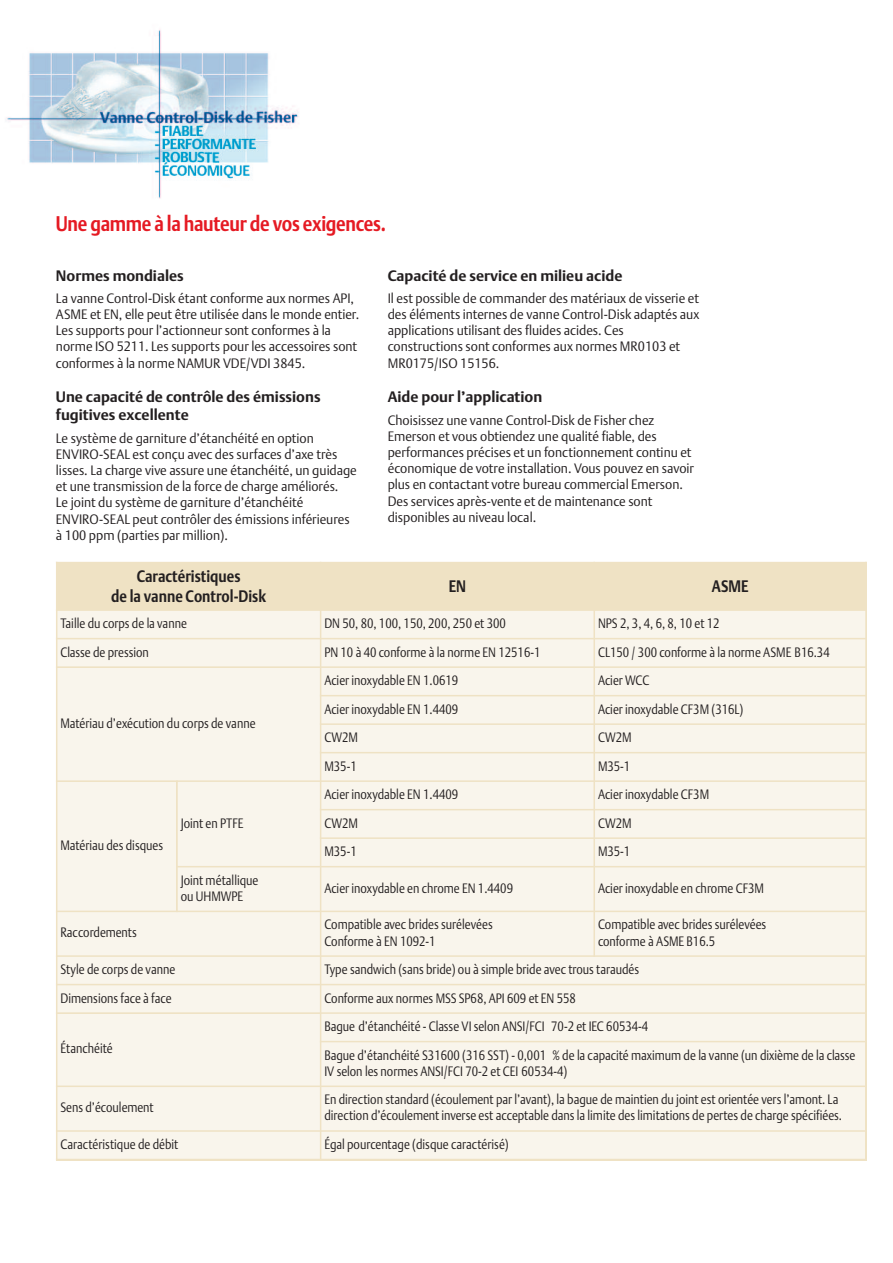
<style>
.page{position:relative;width:893px;height:1263px;background:#fff}
.page>*{position:absolute;margin:0;border:0;box-sizing:border-box;transform-origin:0 0}
.t1{font:700 21px "DTL Argo T";letter-spacing:-.015em;color:#e51a23;scale:.85 1}
.t2{font:700 16.5px/19.8px "DTL Argo T";color:#231f20;text-align:center;scale:.85 1}
.t3{font:700 15px/18px "DTL Argo T";color:#231f20}
.t4{font:13.5px/16.2px "DTL Argo T Light";color:#231f20;scale:.85 1}
.t5{font:13.5px/16.2px "DTL Argo T Light";color:#231f20;scale:.95 1}
</style>
<div class="page">
<div style="left:57px;top:563px;width:263px;height:46px;background:#efe2c4"></div>
<div style="left:321px;top:563px;width:272px;height:46px;background:#efe2c4"></div>
<div style="left:595px;top:563px;width:270px;height:46px;background:#efe2c4"></div>
<div style="left:57px;top:611px;width:263px;height:27px;background:#f9f5ec"></div>
<div style="left:321px;top:611px;width:272px;height:27px;background:#f9f5ec"></div>
<div style="left:595px;top:611px;width:270px;height:27px;background:#f9f5ec"></div>
<div style="left:57px;top:639px;width:263px;height:27px;background:#f9f5ec"></div>
<div style="left:321px;top:639px;width:272px;height:27px;background:#f9f5ec"></div>
<div style="left:595px;top:639px;width:270px;height:27px;background:#f9f5ec"></div>
<div style="left:57px;top:668px;width:263px;height:112px;background:#f9f5ec"></div>
<div style="left:321px;top:668px;width:272px;height:27px;background:#f9f5ec"></div>
<div style="left:595px;top:668px;width:270px;height:27px;background:#f9f5ec"></div>
<div style="left:321px;top:696px;width:272px;height:27px;background:#f9f5ec"></div>
<div style="left:595px;top:696px;width:270px;height:27px;background:#f9f5ec"></div>
<div style="left:321px;top:725px;width:272px;height:27px;background:#f9f5ec"></div>
<div style="left:595px;top:725px;width:270px;height:27px;background:#f9f5ec"></div>
<div style="left:321px;top:753px;width:272px;height:27px;background:#f9f5ec"></div>
<div style="left:595px;top:753px;width:270px;height:27px;background:#f9f5ec"></div>
<div style="left:57px;top:782px;width:119px;height:129px;background:#f9f5ec"></div>
<div style="left:178px;top:782px;width:142px;height:84px;background:#f9f5ec"></div>
<div style="left:321px;top:782px;width:272px;height:27px;background:#f9f5ec"></div>
<div style="left:595px;top:782px;width:270px;height:27px;background:#f9f5ec"></div>
<div style="left:321px;top:810px;width:272px;height:27px;background:#f9f5ec"></div>
<div style="left:595px;top:810px;width:270px;height:27px;background:#f9f5ec"></div>
<div style="left:321px;top:839px;width:272px;height:27px;background:#f9f5ec"></div>
<div style="left:595px;top:839px;width:270px;height:27px;background:#f9f5ec"></div>
<div style="left:178px;top:867px;width:142px;height:44px;background:#f9f5ec"></div>
<div style="left:321px;top:867px;width:272px;height:44px;background:#f9f5ec"></div>
<div style="left:595px;top:867px;width:270px;height:44px;background:#f9f5ec"></div>
<div style="left:57px;top:912px;width:263px;height:43px;background:#f9f5ec"></div>
<div style="left:321px;top:912px;width:272px;height:43px;background:#f9f5ec"></div>
<div style="left:595px;top:912px;width:270px;height:43px;background:#f9f5ec"></div>
<div style="left:57px;top:957px;width:263px;height:27px;background:#f9f5ec"></div>
<div style="left:321px;top:957px;width:544px;height:27px;background:#f9f5ec"></div>
<div style="left:57px;top:985px;width:263px;height:27px;background:#f9f5ec"></div>
<div style="left:321px;top:985px;width:544px;height:27px;background:#f9f5ec"></div>
<div style="left:57px;top:1014px;width:263px;height:71px;background:#f9f5ec"></div>
<div style="left:321px;top:1014px;width:544px;height:27px;background:#f9f5ec"></div>
<div style="left:321px;top:1042px;width:544px;height:43px;background:#f9f5ec"></div>
<div style="left:57px;top:1087px;width:263px;height:43px;background:#f9f5ec"></div>
<div style="left:321px;top:1087px;width:544px;height:43px;background:#f9f5ec"></div>
<div style="left:57px;top:1132px;width:263px;height:27px;background:#f9f5ec"></div>
<div style="left:321px;top:1132px;width:544px;height:27px;background:#f9f5ec"></div>
<hr style="left:56px;top:562px;width:1px;height:598px;background:#efe2c4">
<hr style="left:176px;top:780px;width:2px;height:132px;background:#efe2c4">
<hr style="left:320px;top:562px;width:1px;height:598px;background:#efe2c4">
<hr style="left:593px;top:562px;width:2px;height:395px;background:#efe2c4">
<hr style="left:865px;top:562px;width:2px;height:598px;background:#efe2c4">
<hr style="left:56px;top:562px;width:811px;height:1px;background:#efe2c4">
<hr style="left:56px;top:609px;width:811px;height:2px;background:#efe2c4">
<hr style="left:56px;top:638px;width:811px;height:1px;background:#efe2c4">
<hr style="left:56px;top:666px;width:811px;height:2px;background:#efe2c4">
<hr style="left:320px;top:695px;width:547px;height:1px;background:#efe2c4">
<hr style="left:320px;top:723px;width:547px;height:2px;background:#efe2c4">
<hr style="left:320px;top:752px;width:547px;height:1px;background:#efe2c4">
<hr style="left:56px;top:780px;width:811px;height:2px;background:#efe2c4">
<hr style="left:320px;top:809px;width:547px;height:1px;background:#efe2c4">
<hr style="left:320px;top:837px;width:547px;height:2px;background:#efe2c4">
<hr style="left:176px;top:866px;width:691px;height:1px;background:#efe2c4">
<hr style="left:56px;top:911px;width:811px;height:1px;background:#efe2c4">
<hr style="left:56px;top:955px;width:811px;height:2px;background:#efe2c4">
<hr style="left:56px;top:984px;width:811px;height:1px;background:#efe2c4">
<hr style="left:56px;top:1012px;width:811px;height:2px;background:#efe2c4">
<hr style="left:320px;top:1041px;width:547px;height:1px;background:#efe2c4">
<hr style="left:56px;top:1085px;width:811px;height:2px;background:#efe2c4">
<hr style="left:56px;top:1130px;width:811px;height:2px;background:#efe2c4">
<hr style="left:56px;top:1159px;width:811px;height:1px;background:#efe2c4">
<img style="left:5px;top:29px;width:294px;height:170px">
<h1 class="t1" style="left:56px;top:215px;width:390px">Une gamme à la hauteur de vos exigences.</h1>
<p class="t3" style="left:56px;top:267px;width:129px">Normes mondiales</p>
<p class="t5" style="left:56px;top:290px;width:321px">La vanne Control-Disk étant conforme aux normes API, ASME et EN, elle peut être utilisée dans le monde entier.<br>Les supports pour l’actionneur sont conformes à la norme ISO 5211. Les supports pour les accessoires sont conformes à la norme NAMUR VDE/VDI 3845.</p>
<p class="t3" style="left:56px;top:389px;width:266px">Une capacité de contrôle des émissions fugitives excellente</p>
<p class="t5" style="left:56px;top:430px;width:318px">Le système de garniture d’étanchéité en option ENVIRO-SEAL est conçu avec des surfaces d’axe très lisses. La charge vive assure une étanchéité, un guidage et une transmission de la force de charge améliorés.<br>Le joint du système de garniture d’étanchéité ENVIRO-SEAL peut contrôler des émissions inférieures à 100 ppm (parties par million).</p>
<p class="t3" style="left:388px;top:267px;width:236px">Capacité de service en milieu acide</p>
<p class="t5" style="left:388px;top:290px;width:330px">Il est possible de commander des matériaux de visserie et des éléments internes de vanne Control-Disk adaptés aux applications utilisant des fluides acides. Ces constructions sont conformes aux normes MR0103 et MR0175/ISO 15156.</p>
<p class="t3" style="left:388px;top:389px;width:156px">Aide pour l’application</p>
<p class="t5" style="left:388px;top:412px;width:324px">Choisissez une vanne Control-Disk de Fisher chez Emerson et vous obtiendez une qualité fiable, des performances précises et un fonctionnement continu et économique de votre installation. Vous pouvez en savoir plus en contactant votre bureau commercial Emerson.<br>Des services après-vente et de maintenance sont disponibles au niveau local.</p>
<p class="t2" style="left:111px;top:568px;width:184px">Caractéristiques<br>de la vanne Control-Disk</p>
<p class="t2" style="left:449px;top:578px;width:22px">EN</p>
<p class="t2" style="left:712px;top:578px;width:44px">ASME</p>
<p class="t4" style="left:60px;top:615px;width:150px">Taille du corps de la vanne</p>
<p class="t4" style="left:324px;top:615px;width:215px">DN 50, 80, 100, 150, 200, 250 et 300</p>
<p class="t4" style="left:598px;top:615px;width:145px">NPS 2, 3, 4, 6, 8, 10 et 12</p>
<p class="t4" style="left:60px;top:644px;width:106px">Classe de pression</p>
<p class="t4" style="left:324px;top:644px;width:256px">PN 10 à 40 conforme à la norme EN 12516-1</p>
<p class="t4" style="left:598px;top:644px;width:274px">CL150 / 300 conforme à la norme ASME B16.34</p>
<p class="t4" style="left:60px;top:715px;width:231px">Matériau d’exécution du corps de vanne</p>
<p class="t4" style="left:60px;top:837px;width:122px">Matériau des disques</p>
<p class="t4" style="left:181px;top:815px;width:75px">Joint en PTFE</p>
<p class="t4" style="left:324px;top:672px;width:159px">Acier inoxydable EN 1.0619</p>
<p class="t4" style="left:598px;top:672px;width:62px">Acier WCC</p>
<p class="t4" style="left:324px;top:701px;width:159px">Acier inoxydable EN 1.4409</p>
<p class="t4" style="left:598px;top:701px;width:173px">Acier inoxydable CF3M (316L)</p>
<p class="t4" style="left:324px;top:729px;width:41px">CW2M</p>
<p class="t4" style="left:598px;top:729px;width:41px">CW2M</p>
<p class="t4" style="left:324px;top:758px;width:40px">M35-1</p>
<p class="t4" style="left:598px;top:758px;width:40px">M35-1</p>
<p class="t4" style="left:324px;top:786px;width:159px">Acier inoxydable EN 1.4409</p>
<p class="t4" style="left:598px;top:786px;width:132px">Acier inoxydable CF3M</p>
<p class="t4" style="left:324px;top:815px;width:41px">CW2M</p>
<p class="t4" style="left:598px;top:815px;width:41px">CW2M</p>
<p class="t4" style="left:324px;top:843px;width:40px">M35-1</p>
<p class="t4" style="left:598px;top:843px;width:40px">M35-1</p>
<p class="t4" style="left:181px;top:872px;width:93px">Joint métallique ou UHMWPE</p>
<p class="t4" style="left:324px;top:880px;width:224px">Acier inoxydable en chrome EN 1.4409</p>
<p class="t4" style="left:598px;top:880px;width:197px">Acier inoxydable en chrome CF3M</p>
<p class="t4" style="left:60px;top:925px;width:91px">Raccordements</p>
<p class="t4" style="left:324px;top:916px;width:200px">Compatible avec brides surélevées<br>Conforme à EN 1092-1</p>
<p class="t4" style="left:598px;top:916px;width:200px">Compatible avec brides surélevées conforme à ASME B16.5</p>
<p class="t4" style="left:60px;top:961px;width:137px">Style de corps de vanne</p>
<p class="t4" style="left:324px;top:961px;width:372px">Type sandwich (sans bride) ou à simple bride avec trous taraudés</p>
<p class="t4" style="left:60px;top:990px;width:132px">Dimensions face à face</p>
<p class="t4" style="left:324px;top:990px;width:297px">Conforme aux normes MSS SP68, API 609 et EN 558</p>
<p class="t4" style="left:60px;top:1041px;width:63px">Étanchéité</p>
<p class="t4" style="left:324px;top:1012px;width:626px;line-height:28.5px">Bague d’étanchéité - Classe VI selon ANSI/FCI 70-2 et IEC 60534-4<br>Bague d’étanchéité S31600 (316 SST) - 0,001 % de la capacité maximum de la vanne (un dixième de la classe</p>
<p class="t4" style="left:324px;top:1063px;width:288px">IV selon les normes ANSI/FCI 70-2 et CEI 60534-4)</p>
<p class="t4" style="left:60px;top:1099px;width:111px">Sens d’écoulement</p>
<p class="t4" style="left:324px;top:1091px;width:611px">En direction standard (écoulement par l’avant), la bague de maintien du joint est orientée vers l’amont. La direction d’écoulement inverse est acceptable dans la limite des limitations de pertes de charge spécifiées.</p>
<p class="t4" style="left:60px;top:1136px;width:140px">Caractéristique de débit</p>
<p class="t4" style="left:324px;top:1136px;width:219px">Égal pourcentage (disque caractérisé)</p>
</div>
